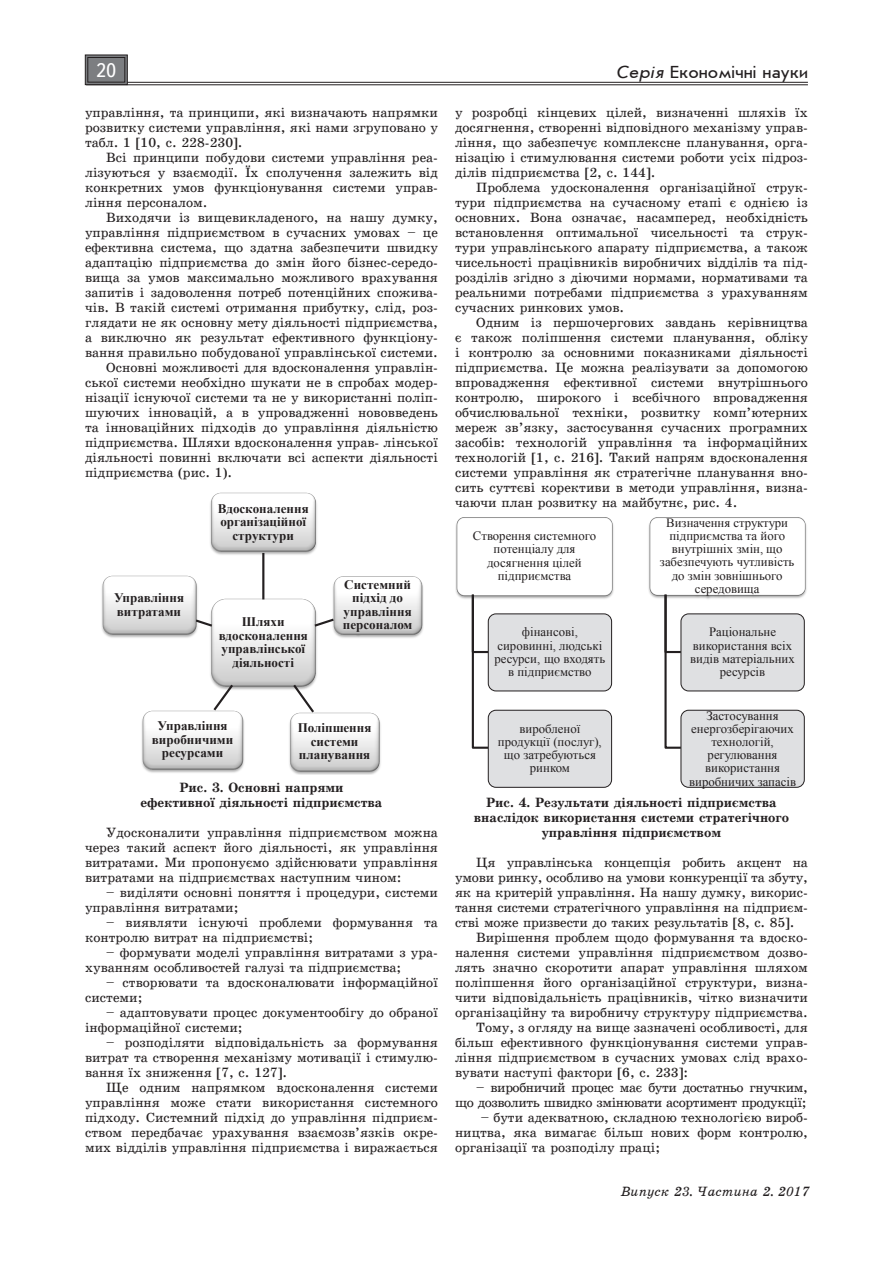
<style>
.page{position:relative;width:893px;height:1263px;background:#fff}
.page>*{position:absolute;margin:0;border:0;box-sizing:border-box;transform-origin:0 0}
.t1{font:19.5px "Ukrainian Text";color:#fff}
.t2{font:18px "Ukrainian Journal Sans";color:#231f20}
.Текст_основной_GREP{font:13.5px/15px "Ukrainian School";color:#231f20;text-align:justify}
.Рисунок{font:700 13.5px/15px "Ukrainian School";color:#231f20;text-align:center}
.Текст_основной_GREP-2{font:13.5px/15px "Ukrainian School";letter-spacing:-.03em;color:#231f20;text-align:right}
.t3{font:italic 13.5px "Ukrainian School";color:#231f20}
.t4{font:700 13.05px/13.5px "Times New Roman";color:#231f20;text-align:center}
.t5{font:12.75px/13.2px "Times New Roman";color:#231f20;text-align:center}
.s1{font-style:italic}
</style>
<div class="page">
<hr style="left:86px;top:82px;width:722px;height:1px;background:#231f20">
<hr style="left:86px;top:85px;width:722px;height:1px;background:#231f20">
<svg style="left:85px;top:54px;width:43px;height:31px"></svg>
<div style="left:88px;top:57px;width:37px;height:25px;border:1px solid #231f20"></div>
<img style="left:210px;top:598px;width:107px;height:92px">
<hr style="left:262px;top:553px;width:2px;height:46px;background:#231f20">
<img style="left:210px;top:492px;width:107px;height:65px">
<svg style="left:312px;top:617px;width:19px;height:11px"></svg>
<img style="left:331px;top:576px;width:92px;height:62px">
<svg style="left:291px;top:682px;width:25px;height:29px"></svg>
<img style="left:289px;top:711px;width:92px;height:63px">
<svg style="left:211px;top:682px;width:24px;height:27px"></svg>
<img style="left:141px;top:709px;width:103px;height:64px">
<svg style="left:199px;top:618px;width:16px;height:10px"></svg>
<img style="left:101px;top:575px;width:98px;height:63px">
<img style="left:455px;top:517px;width:159px;height:82px">
<div style="left:488px;top:614px;width:124px;height:77px;background:#dcdddf;border-radius:8px"></div>
<div style="left:488px;top:613px;width:124px;height:78px;border:1px solid #231f20;border-radius:8px"></div>
<svg style="left:471px;top:592px;width:19px;height:158px"></svg>
<div style="left:488px;top:710px;width:124px;height:77px;background:#dcdddf;border-radius:8px"></div>
<div style="left:488px;top:710px;width:124px;height:78px;border:1px solid #231f20;border-radius:8px"></div>
<img style="left:648px;top:517px;width:159px;height:82px">
<div style="left:681px;top:614px;width:123px;height:77px;background:#dcdddf;border-radius:8px"></div>
<div style="left:681px;top:613px;width:124px;height:78px;border:1px solid #231f20;border-radius:8px"></div>
<svg style="left:663px;top:592px;width:20px;height:158px"></svg>
<div style="left:681px;top:710px;width:123px;height:77px;background:#dcdddf;border-radius:8px"></div>
<div style="left:681px;top:710px;width:124px;height:78px;border:1px solid #231f20;border-radius:8px"></div>
<h1 class="t1" style="left:96px;top:60px;width:22px">20</h1>
<h2 class="t2" style="left:616px;top:63px;width:193px"><span class="s1">Серія</span> Економічні науки</h2>
<p class="Текст_основной_GREP" style="left:85px;top:105px;width:354px">управління, та принципи, які визначають напрямки розвитку системи управління, які нами згруповано у табл. 1 [10, с. 228-230].</p>
<p class="Текст_основной_GREP" style="left:85px;top:150px;width:354px;text-indent:21px">Всі принципи побудови системи управління реа&shy;лізуються у взаємодії. Їх сполучення залежить від конкретних умов функціонування системи управ&shy;ління персоналом.</p>
<p class="Текст_основной_GREP" style="left:85px;top:210px;width:354px;text-indent:21px">Виходячи із вищевикладеного, на нашу думку, управління підприємством в сучасних умовах – це ефективна система, що здатна забезпечити швидку адаптацію підприємства до змін його бізнес-середо&shy;вища за умов максимально можливого врахування запитів і задоволення потреб потенційних спожива&shy;чів. В такій системі отримання прибутку, слід, роз&shy;глядати не як основну мету діяльності підприємства, а виключно як результат ефективного функціону&shy;вання правильно побудованої управлінської системи.</p>
<p class="Текст_основной_GREP" style="left:85px;top:360px;width:354px;text-indent:21px">Основні можливості для вдосконалення управлін&shy;ської системи необхідно шукати не в спробах модер&shy;нізації існуючої системи та не у використанні поліп&shy;шуючих інновацій, а в упровадженні нововведень та інноваційних підходів до управління діяльністю підприємства. Шляхи вдосконалення управ- лінської діяльності повинні включати всі аспекти діяльності підприємства (рис. 1).</p>
<p class="t4" style="left:114px;top:591px;width:72px;text-align:left">Управління витратами</p>
<p class="t4" style="left:218px;top:501px;width:92px">Вдосконалення організаційної структури</p>
<p class="t4" style="left:219px;top:615px;width:91px">Шляхи вдосконалення управлінської діяльності</p>
<p class="t4" style="left:343px;top:577px;width:71px">Системний підхід до управління персоналом</p>
<p class="t4" style="left:152px;top:719px;width:83px">Управління виробничими ресурсами</p>
<p class="t4" style="left:298px;top:721px;width:75px">Поліпшення системи планування</p>
<p class="Рисунок" style="left:140px;top:780px;width:244px">Рис. 3. Основні напрями<br>ефективної діяльності підприємства</p>
<p class="Текст_основной_GREP" style="left:85px;top:825px;width:354px;text-indent:21px">Удосконалити управління підприємством можна через такий аспект його діяльності, як управління витратами. Ми пропонуємо здійснювати управління витратами на підприємствах наступним чином:</p>
<p class="Текст_основной_GREP" style="left:85px;top:885px;width:354px;text-indent:21px">– виділяти основні поняття і процедури, системи управління витратами;</p>
<p class="Текст_основной_GREP" style="left:85px;top:915px;width:354px;text-indent:21px">– виявляти існуючі проблеми формування та контролю витрат на підприємстві;</p>
<p class="Текст_основной_GREP" style="left:85px;top:945px;width:354px;text-indent:21px">– формувати моделі управління витратами з ура&shy;хуванням особливостей галузі та підприємства;</p>
<p class="Текст_основной_GREP" style="left:85px;top:975px;width:354px;text-indent:21px">– створювати та вдосконалювати інформаційної системи;</p>
<p class="Текст_основной_GREP" style="left:85px;top:1005px;width:354px;text-indent:21px">– адаптовувати процес документообігу до обраної інформаційної системи;</p>
<p class="Текст_основной_GREP" style="left:85px;top:1035px;width:354px;text-indent:21px">– розподіляти відповідальність за формування витрат та створення механізму мотивації і стимулю&shy;вання їх зниження [7, с. 127].</p>
<p class="Текст_основной_GREP" style="left:85px;top:1080px;width:354px;text-indent:21px">Ще одним напрямком вдосконалення системи управління може стати використання системного підходу. Системний підхід до управління підприєм&shy;ством передбачає урахування взаємозв’язків окре&shy;мих відділів управління підприємства і виражається</p>
<p class="Текст_основной_GREP" style="left:455px;top:105px;width:354px">у розробці кінцевих цілей, визначенні шляхів їх досягнення, створенні відповідного механізму управ&shy;ління, що забезпечує комплексне планування, орга&shy;нізацію і стимулювання системи роботи усіх підроз&shy;ділів підприємства [2, с. 144].</p>
<p class="Текст_основной_GREP" style="left:455px;top:180px;width:354px;text-indent:21px">Проблема удосконалення організаційної струк&shy;тури підприємства на сучасному етапі є однією із основних. Вона означає, насамперед, необхідність встановлення оптимальної чисельності та струк&shy;тури управлінського апарату підприємства, а також чисельності працівників виробничих відділів та під&shy;розділів згідно з діючими нормами, нормативами та реальними потребами підприємства з урахуванням сучасних ринкових умов.</p>
<p class="Текст_основной_GREP" style="left:455px;top:315px;width:354px;text-indent:21px">Одним із першочергових завдань керівництва є також поліпшення системи планування, обліку і контролю за основними показниками діяльності підприємства. Це можна реалізувати за допомогою впровадження ефективної системи внутрішнього контролю, широкого і всебічного впровадження обчислювальної техніки, розвитку комп’ютерних мереж зв’язку, застосування сучасних програмних засобів: технологій управління та інформаційних технологій [1, с. 216]. Такий напрям вдосконалення системи управління як стратегічне планування вно&shy;сить суттєві корективи в методи управління, визна&shy;чаючи план розвитку на майбутнє, рис. 4.</p>
<p class="t5" style="left:473px;top:529px;width:125px">Створення системного потенціалу для досягнення цілей підприємства</p>
<p class="t5" style="left:660px;top:516px;width:136px">Визначення структури підприємства та його внутрішніх змін, що забезпечують чутливість до змін зовнішнього середовища</p>
<p class="t5" style="left:690px;top:625px;width:106px">Раціональне використання всіх видів матеріальних ресурсів</p>
<p class="t5" style="left:689px;top:708px;width:108px">Застосування енергозберігаючих технологій, регулювання використання виробничих запасів</p>
<p class="Рисунок" style="left:474px;top:795px;width:317px">Рис. 4. Результати діяльності підприємства внаслідок використання системи стратегічного управління підприємством</p>
<p class="Текст_основной_GREP" style="left:455px;top:855px;width:354px;text-indent:21px">Ця управлінська концепція робить акцент на умови ринку, особливо на умови конкуренції та збуту, як на критерій управління. На нашу думку, викорис&shy;тання системи стратегічного управління на підприєм&shy;стві може призвести до таких результатів [8, с. 85].</p>
<p class="Текст_основной_GREP" style="left:455px;top:930px;width:354px;text-indent:21px">Вирішення проблем щодо формування та вдоско&shy;налення системи управління підприємством дозво&shy;лять значно скоротити апарат управління шляхом поліпшення його організаційної структури, визна&shy;чити відповідальність працівників, чітко визначити організаційну та виробничу структуру підприємства.</p>
<p class="Текст_основной_GREP" style="left:455px;top:1020px;width:354px;text-indent:21px">Тому, з огляду на вище зазначені особливості, для більш ефективного функціонування системи управ&shy;ління підприємством в сучасних умовах слід врахо&shy;вувати наступі фактори [6, с. 233]:</p>
<p class="Текст_основной_GREP-2" style="left:455px;top:1080px;width:354px">– виробничий процес має бути достатньо гнучким, що дозволить швидко змінювати асортимент продукції;</p>
<p class="Текст_основной_GREP" style="left:455px;top:1110px;width:354px;text-indent:26px">– бути адекватною, складною технологією вироб&shy;ництва, яка вимагає більш нових форм контролю, організації та розподілу праці;</p>
<p class="t5" style="left:494px;top:625px;width:112px">фінансові, сировинні, людські ресурси, що входять в підприємство</p>
<p class="t5" style="left:498px;top:722px;width:105px">виробленої продукції (послуг), що затребуються ринком</p>
<p class="t3" style="left:621px;top:1183px;width:190px">Випуск 23. Частина 2. 2017</p>
</div>
